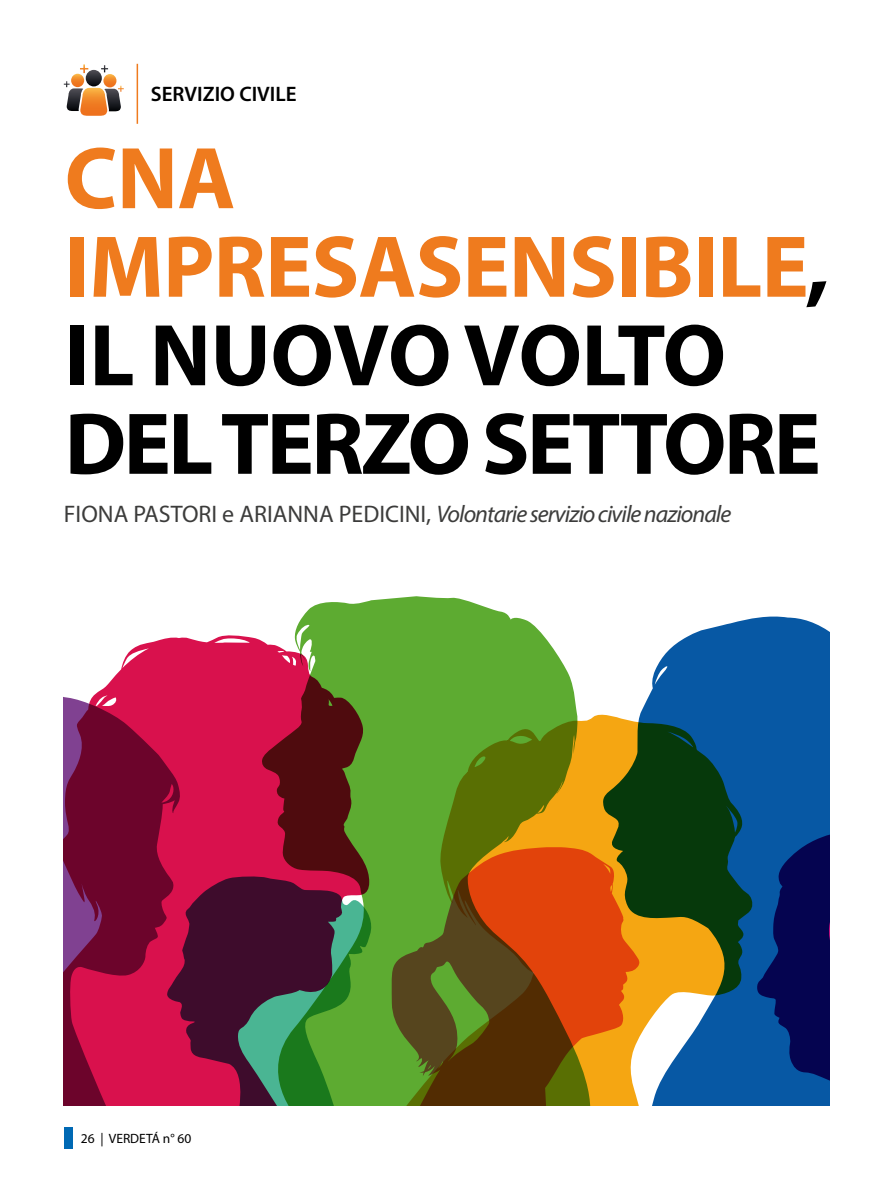
<style>
.page{position:relative;width:893px;height:1191px;background:#fff}
.page>*{position:absolute;margin:0;border:0;box-sizing:border-box;transform-origin:0 0}
.t1{font:700 88.5px/88.5px "Myriad Pro";letter-spacing:-.01em;color:#000}
.t2{font:italic 24px "Myriad Pro";letter-spacing:-.04em;color:#3c3c3b}
.t3{font:600 21px "Myriad Pro";color:#000}
.t4{font:13.5px "Myriad Pro";color:#000}
.s1{color:#ef7b1e}
.s2{font-style:normal}
</style>
<div class="page">
<div style="left:64px;top:1127px;width:8px;height:21px;background:#0069b4"></div>
<svg style="left:64px;top:64px;width:60px;height:52px"></svg>
<hr style="left:137px;top:64px;width:1px;height:60px;background:#ef7b1e">
<svg style="left:105px;top:635px;width:157px;height:241px;background:#db2259"></svg>
<svg style="left:590px;top:847px;width:13px;height:259px;background:#e8620d"></svg>
<svg style="left:64px;top:687px;width:116px;height:419px;background:#9a1042"></svg>
<svg style="left:603px;top:616px;width:226px;height:490px;background:#456470"></svg>
<svg style="left:262px;top:596px;width:328px;height:510px;background:#7c782c"></svg>
<svg style="left:167px;top:876px;width:204px;height:230px;background:#5b423d"></svg>
<p class="t3" style="left:151px;top:80px;width:147px">SERVIZIO CIVILE</p>
<h1 class="t1" style="left:65px;top:131px;width:766px"><span class="s1">CNA<br>IMPRESASENSIBILE</span>,<br>IL NUOVO VOLTO<br>DEL TERZO SETTORE</h1>
<p class="t2" style="left:64px;top:499px;width:669px"><span class="s2">FIONA PASTORI e ARIANNA PEDICINI,</span> Volontarie servizio civile nazionale</p>
<p class="t4" style="left:81px;top:1129px;width:112px">26 | VERDETÁ n° 60</p>
</div>
